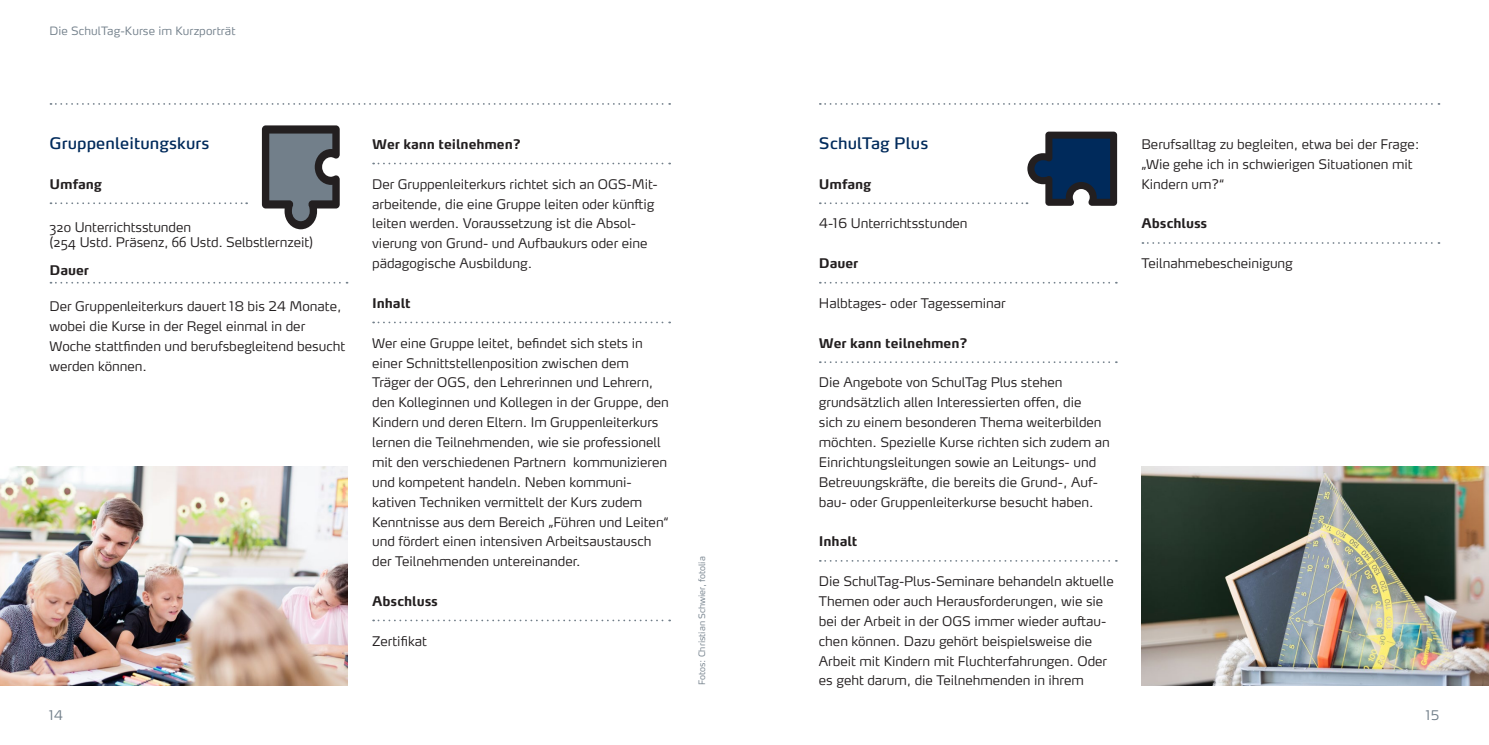
<style>
.page{position:relative;width:1489px;height:745px;background:#fff}
.page>*{position:absolute;margin:0;border:0;box-sizing:border-box;transform-origin:0 0}
.t1{font:15.75px "Max OT";letter-spacing:.01em;color:#002a5b}
.t2{font:300 13.12px/19.8px "Max OT";letter-spacing:-.005em;color:#231f20}
.t3{font:700 13.12px "Max OT";letter-spacing:-.005em;color:#231f20}
.t4{font:300 13.12px "Max OT";color:#727f8a}
.t5{font:300 11.38px "Max OT";letter-spacing:.005em;color:#727f8a}
.t6{font:300 8.75px "Max OT";letter-spacing:-.005em;color:#727f8a}
</style>
<div class="page">
<svg style="left:50px;top:202px;width:197px;height:2px"></svg>
<svg style="left:50px;top:282px;width:297px;height:1px"></svg>
<svg style="left:373px;top:162px;width:297px;height:2px"></svg>
<svg style="left:373px;top:321px;width:297px;height:2px"></svg>
<svg style="left:373px;top:619px;width:297px;height:2px"></svg>
<svg style="left:819px;top:282px;width:297px;height:1px"></svg>
<svg style="left:819px;top:361px;width:297px;height:2px"></svg>
<svg style="left:819px;top:560px;width:297px;height:1px"></svg>
<svg style="left:819px;top:103px;width:620px;height:2px"></svg>
<svg style="left:50px;top:103px;width:620px;height:2px"></svg>
<svg style="left:262px;top:125px;width:78px;height:104px"></svg>
<img style="left:0;top:466px;width:347px;height:219px">
<img style="left:1141px;top:466px;width:347px;height:219px">
<svg style="left:1142px;top:242px;width:297px;height:2px"></svg>
<svg style="left:819px;top:131px;width:298px;height:75px"></svg>
<p class="t5" style="left:50px;top:23px;width:187px">Die SchulTag-Kurse im Kurzporträt</p>
<p class="t1" style="left:50px;top:133px;width:161px">Gruppenleitungskurs</p>
<p class="t3" style="left:50px;top:175px;width:54px">Umfang</p>
<p class="t2" style="left:49px;top:219px;width:265px;line-height:15.4px">320 Unterrichtsstunden<br>(254 Ustd. Präsenz, 66 Ustd. Selbstlernzeit)</p>
<p class="t3" style="left:50px;top:262px;width:41px">Dauer</p>
<p class="t2" style="left:50px;top:296px;width:297px">Der Gruppenleiterkurs dauert 18 bis 24 Monate, wobei die Kurse in der Regel einmal in der Woche stattfinden und berufsbegleitend besucht werden können.</p>
<p class="t3" style="left:372px;top:136px;width:150px">Wer kann teilnehmen?</p>
<p class="t2" style="left:372px;top:174px;width:287px">Der Gruppenleiterkurs richtet sich an OGS-Mit&shy;arbeitende, die eine Gruppe leiten oder künftig leiten werden. Voraussetzung ist die Absol&shy;vierung von Grund- und Aufbaukurs oder eine pädagogische Ausbildung.</p>
<p class="t3" style="left:372px;top:295px;width:40px">Inhalt</p>
<p class="t2" style="left:372px;top:333px;width:298px">Wer eine Gruppe leitet, befindet sich stets in einer Schnittstellenposition zwischen dem Träger der OGS, den Lehrerinnen und Lehrern, den Kolleginnen und Kollegen in der Gruppe, den Kindern und deren Eltern. Im Gruppenleiterkurs lernen die Teilnehmenden, wie sie professionell mit den verschiedenen Partnern kommunizieren und kompetent handeln. Neben kommuni&shy;kativen Techniken vermittelt der Kurs zudem Kenntnisse aus dem Bereich „Führen und Leiten“ und fördert einen intensiven Arbeitsaustausch der Teilnehmenden untereinander.</p>
<p class="t3" style="left:372px;top:592px;width:67px">Abschluss</p>
<p class="t2" style="left:372px;top:630px;width:56px">Zertifikat</p>
<p class="t6" style="left:696px;top:685px;width:130px;rotate:-90deg">Fotos: Christian Schwier, fotolia</p>
<p class="t1" style="left:819px;top:133px;width:111px">SchulTag Plus</p>
<p class="t3" style="left:819px;top:175px;width:54px">Umfang</p>
<p class="t2" style="left:819px;top:213px;width:150px">4-16 Unterrichtsstunden</p>
<p class="t3" style="left:819px;top:255px;width:41px">Dauer</p>
<p class="t2" style="left:819px;top:293px;width:188px">Halbtages- oder Tagesseminar</p>
<p class="t3" style="left:819px;top:334px;width:150px">Wer kann teilnehmen?</p>
<p class="t2" style="left:819px;top:372px;width:292px">Die Angebote von SchulTag Plus stehen grundsätzlich allen Interessierten offen, die<br>sich zu einem besonderen Thema weiterbilden möchten. Spezielle Kurse richten sich zudem an Einrichtungsleitungen sowie an Leitungs- und Betreuungskräfte, die bereits die Grund-, Auf&shy;bau- oder Gruppenleiterkurse besucht haben.</p>
<p class="t3" style="left:819px;top:533px;width:40px">Inhalt</p>
<p class="t2" style="left:819px;top:571px;width:296px">Die SchulTag-Plus-Seminare behandeln aktuelle Themen oder auch Herausforderungen, wie sie bei der Arbeit in der OGS immer wieder auftau&shy;chen können. Dazu gehört beispielsweise die Arbeit mit Kindern mit Fluchterfahrungen. Oder es geht darum, die Teilnehmenden in ihrem</p>
<p class="t2" style="left:1141px;top:134px;width:279px">Berufsalltag zu begleiten, etwa bei der Frage: „Wie gehe ich in schwierigen Situationen mit<br>Kindern um?“</p>
<p class="t3" style="left:1141px;top:215px;width:67px">Abschluss</p>
<p class="t2" style="left:1141px;top:253px;width:153px">Teilnahmebescheinigung</p>
<p class="t4" style="left:50px;top:706px;width:15px">14</p>
<p class="t4" style="left:1425px;top:706px;width:15px">15</p>
</div>
